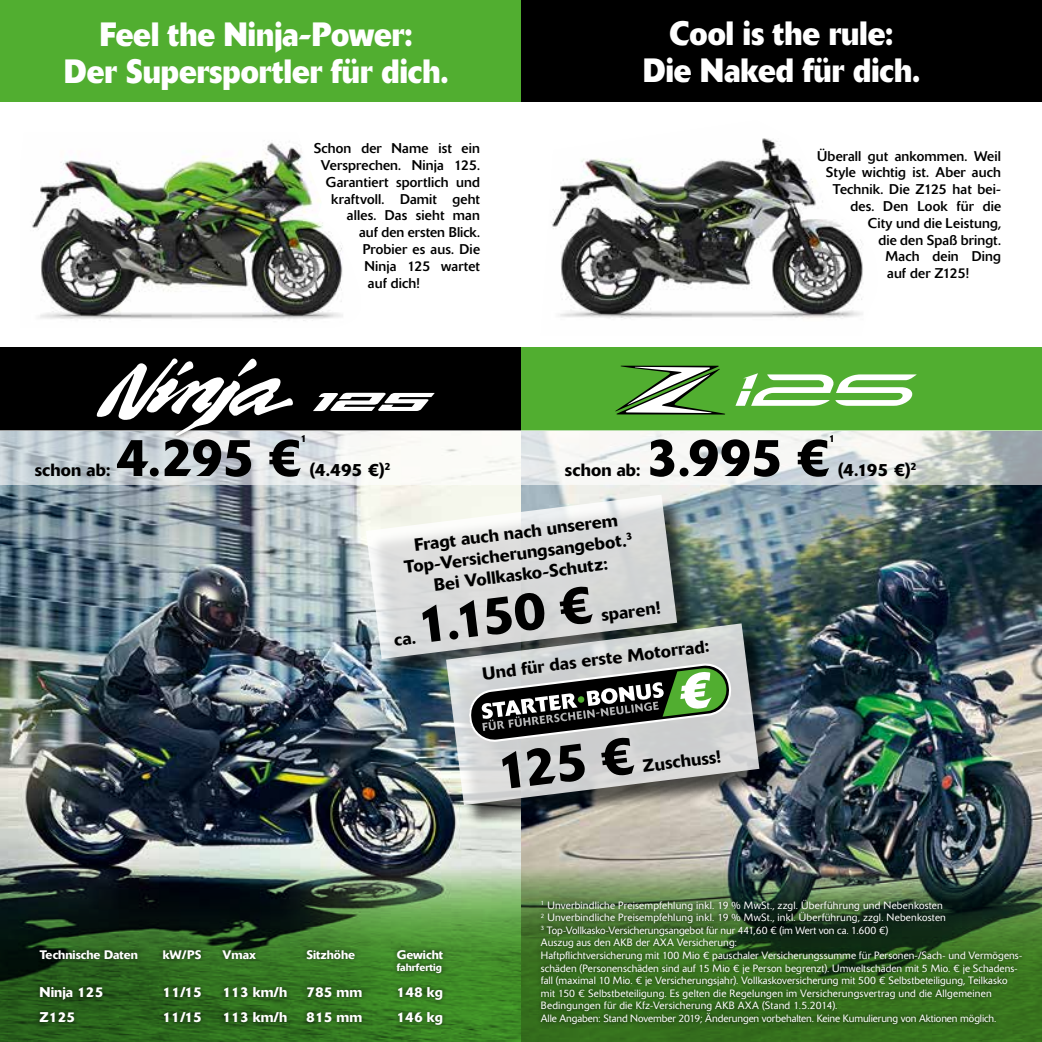
<style>
.page{position:relative;width:1042px;height:1042px;background:#fff}
.page>*{position:absolute;margin:0;border:0;box-sizing:border-box;transform-origin:0 0}
.t1{font:500 52.5px "Delta Pro";letter-spacing:-.04em;color:#000}
.t2{font:700 33.43px/36.8px "Delta Pro";letter-spacing:.005em;color:#fff;text-align:center;scale:.9 1}
.t3{font:500 17.5px/21px "Delta Pro";letter-spacing:.01em;color:#000;text-align:center}
.t4{font:14px "Delta Pro";letter-spacing:.01em;color:#000}
.t5{font:500 14px "Delta Pro";color:#fff}
.t6{font:500 12.25px "Delta Pro";color:#fff}
.t7{font:300 10.5px/12.6px "Delta Pro";letter-spacing:.01em;color:#fff}
.t8{font:500 10.5px "Delta Pro";color:#fff}
.t9{font:500 10.15px "Delta Pro";color:#000}
</style>
<div class="page">
<img style="left:521px;top:485px;width:521px;height:382px">
<img style="left:0;top:485px;width:521px;height:382px">
<div style="left:0;top:0;width:521px;height:102px;background:#51ae30"></div>
<div style="left:521px;top:0;width:521px;height:102px;background:#000"></div>
<div style="left:521px;top:347px;width:521px;height:83px;background:#51ae30"></div>
<div style="left:0;top:347px;width:521px;height:83px;background:#000"></div>
<svg style="left:0;top:430px;width:1042px;height:55px"></svg>
<img style="left:0;top:867px;width:1042px;height:175px">
<div style="left:92px;top:353px;width:347px;height:87px;background:#000;opacity:.75"></div>
<svg style="left:313px;top:393px;width:122px;height:18px"></svg>
<svg style="left:95px;top:358px;width:198px;height:78px"></svg>
<div style="left:536px;top:894px;width:490px;height:135px;background:#000;opacity:.75"></div>
<div style="left:34px;top:945px;width:413px;height:84px;background:#000;opacity:.75"></div>
<img style="left:551px;top:138px;width:312px;height:181px">
<svg style="left:735px;top:373px;width:182px;height:33px"></svg>
<svg style="left:615px;top:366px;width:110px;height:48px"></svg>
<img style="left:32px;top:141px;width:311px;height:180px">
<div style="left:369px;top:498px;width:329px;height:182px;background:#000;opacity:.75"></div>
<svg style="left:366px;top:495px;width:311px;height:164px;fill:#dbdbdc"></svg>
<div style="left:450px;top:627px;width:330px;height:199px;background:#000;opacity:.75"></div>
<svg style="left:446px;top:623px;width:313px;height:182px;fill:#d0d2d2"></svg>
<svg style="left:468px;top:663px;width:263px;height:79px"></svg>
<svg style="left:394px;top:635px;width:22px;height:11px"></svg>
<h2 class="t2" style="left:64px;top:16px;width:428px">Feel the Ninja-Power:<br>Der Supersportler für dich.</h2>
<h3 class="t4" style="left:314px;top:139px;width:168px">Schon der Name ist ein</h3>
<h3 class="t4" style="left:321px;top:156px;width:161px">Versprechen. Ninja 125.</h3>
<h3 class="t4" style="left:326px;top:173px;width:155px">Garantiert sportlich und</h3>
<h3 class="t4" style="left:331px;top:190px;width:150px">kraftvoll. Damit geht</h3>
<h3 class="t4" style="left:347px;top:206px;width:134px">alles. Das sieht man</h3>
<h3 class="t4" style="left:359px;top:223px;width:122px">auf den ersten Blick.</h3>
<h3 class="t4" style="left:363px;top:240px;width:119px">Probier es aus. Die</h3>
<h3 class="t4" style="left:364px;top:257px;width:117px">Ninja 125 wartet</h3>
<h3 class="t4" style="left:368px;top:274px;width:54px">auf dich!</h3>
<h2 class="t2" style="left:643px;top:15px;width:309px">Cool is the rule:<br>Die Naked für dich.</h2>
<h3 class="t4" style="left:817px;top:147px;width:185px">Überall gut ankommen. Weil</h3>
<h3 class="t4" style="left:826px;top:163px;width:176px">Style wichtig ist. Aber auch</h3>
<h3 class="t4" style="left:833px;top:180px;width:169px">Technik. Die Z125 hat bei-</h3>
<h3 class="t4" style="left:850px;top:197px;width:152px">des. Den Look für die</h3>
<h3 class="t4" style="left:868px;top:214px;width:134px">City und die Leistung,</h3>
<h3 class="t4" style="left:878px;top:231px;width:124px">die den Spaß bringt.</h3>
<h3 class="t4" style="left:885px;top:247px;width:117px">Mach dein Ding</h3>
<h3 class="t4" style="left:887px;top:264px;width:83px">auf der Z125!</h3>
<p class="t9" style="left:301px;top:432px;width:8px">1</p>
<h1 class="t1" style="left:116px;top:423px;width:187px">4.295 €</h1>
<h3 class="t3" style="left:310px;top:459px;width:82px">(4.495 €)<sup>2</sup></h3>
<h3 class="t3" style="left:565px;top:459px;width:78px">schon ab:</h3>
<h3 class="t3" style="left:35px;top:459px;width:78px">schon ab:</h3>
<p class="t9" style="left:829px;top:432px;width:8px">1</p>
<h1 class="t1" style="left:646px;top:423px;width:185px">3.995 €</h1>
<h3 class="t3" style="left:838px;top:459px;width:80px">(4.195 €)<sup>2</sup></h3>
<h3 class="t3" style="left:400px;top:536px;width:232px;rotate:-7deg">Fragt auch nach unserem<br>Top-Versicherungsangebot.<sup>3<br></sup>Bei Vollkasko-Schutz:</h3>
<h1 class="t1" style="left:412px;top:591px;width:178px;rotate:-7deg">1.150 €</h1>
<h3 class="t3" style="left:600px;top:604px;width:61px;rotate:-7deg">sparen!</h3>
<h3 class="t3" style="left:481px;top:663px;width:230px;rotate:-7deg">Und für das erste Motorrad:</h3>
<p class="t6" style="left:40px;top:946px;width:100px">Technische Daten</p>
<p class="t6" style="left:163px;top:946px;width:40px">kW/PS</p>
<p class="t6" style="left:223px;top:946px;width:35px">Vmax</p>
<p class="t6" style="left:306px;top:946px;width:50px">Sitzhöhe</p>
<p class="t6" style="left:397px;top:946px;width:48px">Gewicht</p>
<p class="t8" style="left:397px;top:961px;width:47px">fahrfertig</p>
<h3 class="t5" style="left:40px;top:983px;width:65px">Ninja 125</h3>
<h3 class="t5" style="left:163px;top:983px;width:41px">11/15</h3>
<h3 class="t5" style="left:222px;top:983px;width:66px">113 km/h</h3>
<h3 class="t5" style="left:306px;top:983px;width:58px">785 mm</h3>
<h3 class="t5" style="left:396px;top:983px;width:48px">148 kg</h3>
<h3 class="t5" style="left:40px;top:1007px;width:37px">Z125</h3>
<h3 class="t5" style="left:163px;top:1007px;width:41px">11/15</h3>
<h3 class="t5" style="left:222px;top:1007px;width:66px">113 km/h</h3>
<h3 class="t5" style="left:306px;top:1007px;width:58px">815 mm</h3>
<h3 class="t5" style="left:396px;top:1007px;width:48px">146 kg</h3>
<h1 class="t1" style="left:492px;top:738px;width:140px;rotate:-7deg">125 €</h1>
<h3 class="t3" style="left:641px;top:755px;width:80px;rotate:-7deg">Zuschuss!</h3>
<p class="t7" style="left:541px;top:898px;width:483px"><sup>1</sup> Unverbindliche Preisempfehlung inkl. 19 % MwSt., zzgl. Überführung und Nebenkosten<br><sup>2</sup> Unverbindliche Preisempfehlung inkl. 19 % MwSt., inkl. Überführung, zzgl. Nebenkosten<br><sup>3</sup> Top-Vollkasko-Versicherungsangebot für nur 441,60 € (im Wert von ca. 1.600 €)<br>Auszug aus den AKB der AXA Versicherung:<br>Haftpflichtversicherung mit 100 Mio € pauschaler Versicherungssumme für Personen-/Sach- und Vermögens&shy;schäden (Personenschäden sind auf 15 Mio € je Person begrenzt). Umweltschäden mit 5 Mio. € je Schadens&shy;fall (maximal 10 Mio. € je Versicherungsjahr). Vollkaskoversicherung mit 500 € Selbstbeteiligung, Teilkasko mit 150 € Selbstbeteiligung. Es gelten die Regelungen im Versicherungsvertrag und die Allgemeinen Bedingungen für die Kfz-Versicherung AKB AXA (Stand 1.5.2014).<br>Alle Angaben: Stand November 2019; Änderungen vorbehalten. Keine Kumulierung von Aktionen möglich.</p>
</div>
